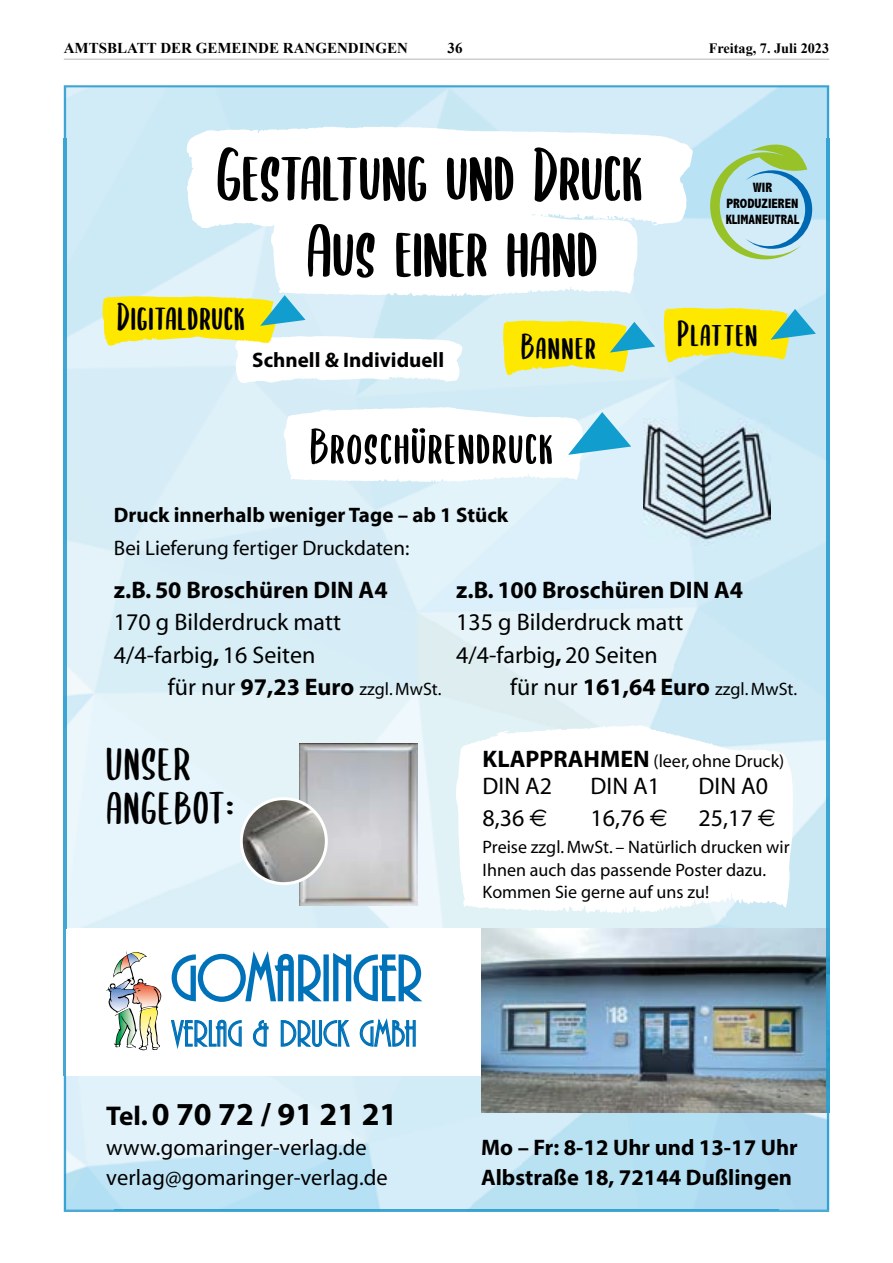
<style>
.page{position:relative;width:893px;height:1263px;background:#fff}
.page>*{position:absolute;margin:0;border:0;box-sizing:border-box;transform-origin:0 0}
.t1{font:76.05px/76.1px "SUBSCRIBER";color:#000;text-align:center}
.t2{font:67.2px "Plaza D";color:#0072b9}
.t3{font:50.85px "SUBSCRIBER";letter-spacing:.03em;color:#000}
.t4{font:46.35px/43.8px "SUBSCRIBER";letter-spacing:.03em;color:#000}
.t5{font:39px "SUBSCRIBER";letter-spacing:.02em;color:#000}
.t6{font:38.25px "Plaza D";color:#0072b9}
.t7{font:36.6px "SUBSCRIBER";letter-spacing:.03em;color:#000}
.t8{font:700 32.1px "Myriad";color:#000}
.t9{font:24px/32.4px "Myriad";color:#000}
.t10{font:700 24px "Myriad";color:#000}
.t11{font:22.5px/30px "Myriad Pro";letter-spacing:.005em;color:#000}
.t12{font:700 22.5px/30px "Myriad Pro";color:#000}
.t13{font:700 21px "Myriad";color:#000}
.t14{font:21px "Myriad";color:#000}
.t15{font:700 21px "Myriad Pro";color:#000}
.t16{font:18px/22.5px "Myriad";color:#000}
.t17{font:700 15px "Times New Roman";color:#000}
.t18{font:700 14.25px "Times New Roman";color:#000}
.t19{font:800 condensed 13.5px/15.9px "Abadi";color:#000;text-align:center}
.s1{font-weight:700}
.s2{font-size:24px}
.s3{font-weight:700;font-size:24px}
.s4{font-weight:400}
.s5{font-weight:400;font-size:18px}
.s6{font-size:27.15px}
.s7{font-family:"Euro Sans"}
</style>
<div class="page">
<hr style="left:64px;top:59px;width:765px;height:1px;background:#000">
<img style="left:66px;top:139px;width:761px;height:215px">
<img style="left:66px;top:354px;width:507px;height:574px">
<img style="left:573px;top:354px;width:254px;height:107px">
<img style="left:726px;top:461px;width:101px;height:467px">
<img style="left:675px;top:545px;width:51px;height:383px">
<img style="left:522px;top:1112px;width:256px;height:97px">
<svg style="left:187px;top:139px;width:506px;height:89px"></svg>
<svg style="left:456px;top:725px;width:337px;height:189px"></svg>
<svg style="left:171px;top:951px;width:151px;height:51px"></svg>
<div style="left:323px;top:954px;width:6px;height:47px;border:2px solid #0072b9"></div>
<svg style="left:333px;top:953px;width:89px;height:49px"></svg>
<svg style="left:171px;top:1019px;width:71px;height:29px"></svg>
<svg style="left:252px;top:1020px;width:17px;height:27px"></svg>
<svg style="left:280px;top:1020px;width:70px;height:27px"></svg>
<svg style="left:359px;top:1018px;width:57px;height:29px"></svg>
<img style="left:106px;top:951px;width:56px;height:100px">
<svg style="left:664px;top:308px;width:152px;height:54px;background:#dfe24b"></svg>
<svg style="left:284px;top:407px;width:347px;height:75px"></svg>
<img style="left:481px;top:928px;width:346px;height:184px">
<hr style="left:64px;top:1210px;width:765px;height:2px;background:#46a7d4">
<img style="left:64px;top:85px;width:765px;height:54px">
<hr style="left:64px;top:139px;width:2px;height:789px;background:#3da5d3">
<img style="left:827px;top:139px;width:2px;height:973px">
<img style="left:64px;top:1076px;width:51px;height:134px">
<img style="left:778px;top:1112px;width:51px;height:98px">
<img style="left:114px;top:1209px;width:665px;height:1px">
<hr style="left:64px;top:928px;width:2px;height:148px;background:#46a7d4">
<svg style="left:102px;top:208px;width:553px;height:175px"></svg>
<img style="left:299px;top:743px;width:118px;height:162px">
<img style="left:241px;top:799px;width:85px;height:85px;border-radius:43px">
<div style="left:240px;top:797px;width:88px;height:88px;border:3px solid #fff;border-radius:50%"></div>
<img style="left:643px;top:418px;width:127px;height:127px">
<svg style="left:710px;top:145px;width:102px;height:114px;background:#afd7cc"></svg>
<p class="t17" style="left:64px;top:37px;width:346px">AMTSBLATT DER GEMEINDE RANGENDINGEN</p>
<p class="t17" style="left:447px;top:37px;width:16px">36</p>
<p class="t18" style="left:709px;top:38px;width:122px">Freitag, 7. Juli 2023</p>
<h1 class="t1" style="left:216px;top:131px;width:428px">Gestaltung und Druck<br>Aus einer hand</h1>
<h3 class="t5" style="left:117px;top:291px;width:130px">Digitaldruck</h3>
<p class="t15" style="left:252px;top:346px;width:193px">Schnell &amp; Individuell</p>
<h3 class="t7" style="left:521px;top:322px;width:77px">Banner</h3>
<h3 class="t3" style="left:310px;top:413px;width:245px">Broschürendruck</h3>
<p class="t19" style="left:726px;top:180px;width:75px">WIR<br>PRODUZIEREN<br>KLIMANEUTRAL</p>
<h3 class="t7" style="left:677px;top:309px;width:81px">Platten</h3>
<p class="t13" style="left:114px;top:504px;width:396px">Druck innerhalb weniger Tage – ab 1 Stück</p>
<p class="t14" style="left:114px;top:537px;width:297px">Bei Lieferung fertiger Druckdaten:</p>
<h3 class="t10" style="left:114px;top:577px;width:275px">z.B. 50 Broschüren DIN A4</h3>
<h3 class="t9" style="left:114px;top:607px;width:229px">170 g Bilderdruck matt<br>4/4-farbig<span class="s1">,</span> 16 Seiten</h3>
<p class="t16" style="left:168px;top:678px;width:275px"><span class="s2">für nur</span> <span class="s3">97,23 Euro</span> zzgl. MwSt.</p>
<h3 class="t10" style="left:456px;top:577px;width:289px">z.B. 100 Broschüren DIN A4</h3>
<h3 class="t9" style="left:456px;top:607px;width:229px">135 g Bilderdruck matt<br>4/4-farbig<span class="s1">,</span> 20 Seiten</h3>
<h3 class="t10" style="left:510px;top:674px;width:288px"><span class="s4">für nur</span> 161,64 Euro <span class="s5">zzgl. MwSt.</span></h3>
<h3 class="t4" style="left:106px;top:739px;width:129px">UNSER<br>ANGEBOT:</h3>
<h2 class="t2" style="left:171px;top:939px;width:252px">GOMARINGER</h2>
<h3 class="t6" style="left:171px;top:1011px;width:247px">VERLAG &amp; DRUCK GMBH</h3>
<h3 class="t8" style="left:106px;top:1097px;width:293px"><span class="s6">Tel.</span> 0 70 72 / 91 21 21</h3>
<p class="t11" style="left:106px;top:1132px;width:283px">www.gomaringer-verlag.de verlag@gomaringer-verlag.de</p>
<p class="t16" style="left:483px;top:750px;width:303px"><span class="s3">KLAPPRAHMEN</span> (leer, ohne Druck)</p>
<h3 class="t9" style="left:483px;top:771px;width:71px">DIN A2</h3>
<h3 class="t9" style="left:591px;top:771px;width:71px">DIN A1</h3>
<h3 class="t9" style="left:699px;top:771px;width:71px">DIN A0</h3>
<h3 class="t9" style="left:483px;top:803px;width:66px">8,36 <span class="s7">€</span></h3>
<h3 class="t9" style="left:591px;top:803px;width:79px">16,76 <span class="s7">€</span></h3>
<h3 class="t9" style="left:699px;top:803px;width:79px">25,17 <span class="s7">€</span></h3>
<p class="t16" style="left:483px;top:837px;width:308px">Preise zzgl. MwSt. – Natürlich drucken wir<br>Ihnen auch das passende Poster dazu.<br>Kommen Sie gerne auf uns zu!</p>
<p class="t12" style="left:481px;top:1131px;width:318px">Mo – Fr: 8-12 Uhr und 13-17 Uhr<br>Albstraße 18, 72144 Dußlingen</p>
</div>
